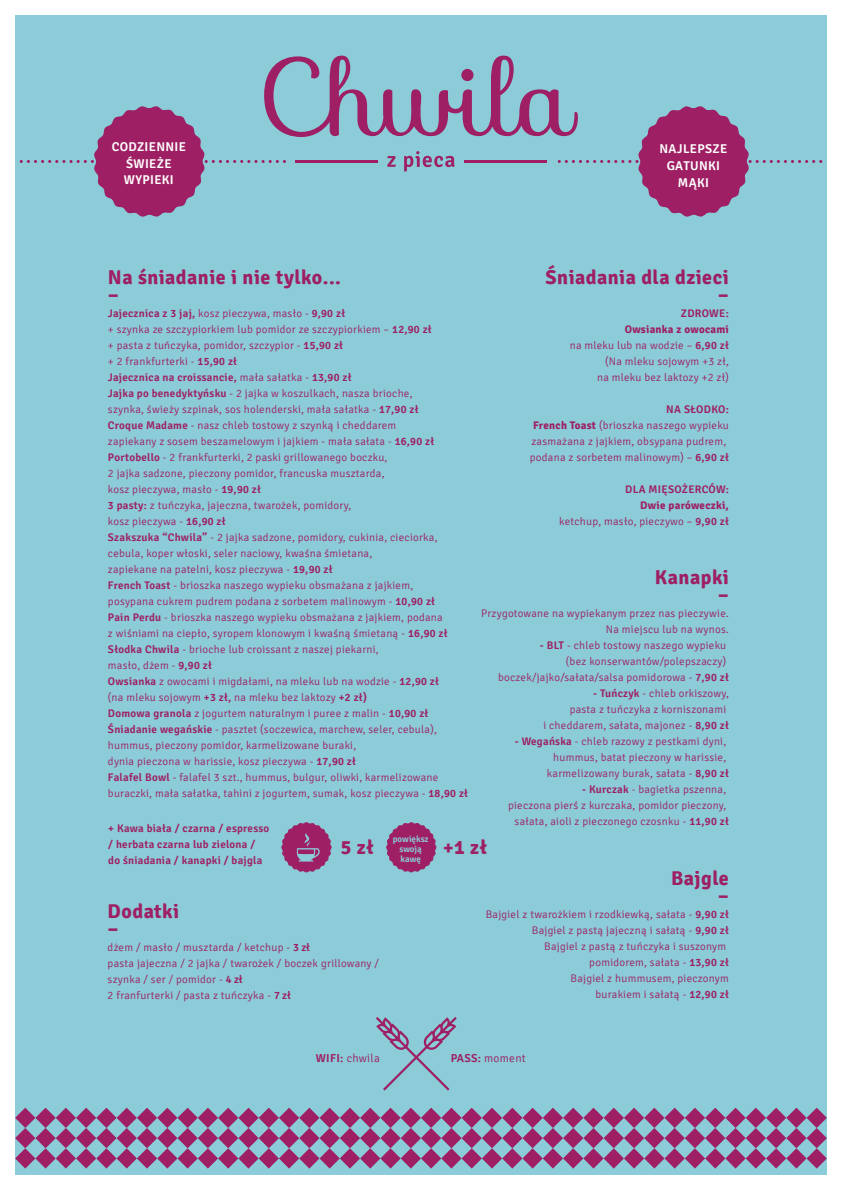
<style>
.page{position:relative;width:842px;height:1191px;background:#fff}
.page>*{position:absolute;margin:0;border:0;box-sizing:border-box;transform-origin:0 0}
.t1{font:700 20px/17.2px "Signika";letter-spacing:.025em;color:#9e1f63;text-align:right}
.t2{font:600 12.7px/16.5px "Signika";letter-spacing:.025em;color:#fff;text-align:center}
.t3{font:300 11.5px "Signika";letter-spacing:.025em;color:#9e1f63}
.t4{font:300 11px/16px "Signika";letter-spacing:.025em;color:#9e1f63;text-align:right}
.t5{font:600 11px/16px "Signika";letter-spacing:.025em;color:#9e1f63}
.t6{font:600 9px/10px "Signika";color:#8bccd8;text-align:center}
.s1{font-weight:700}
.s2{font-weight:600}
</style>
<div class="page">
<div style="left:15px;top:16px;width:812px;height:1159px;background:#8bccd8"></div>
<svg style="left:20px;top:56px;width:802px;height:161px"></svg>
<svg style="left:15px;top:1107px;width:812px;height:61px"></svg>
<svg style="left:376px;top:1017px;width:81px;height:73px"></svg>
<svg style="left:281px;top:822px;width:51px;height:50px"></svg>
<svg style="left:386px;top:822px;width:50px;height:50px"></svg>
<p class="t2" style="left:112px;top:139px;width:76px">CODZIENNIE<br>ŚWIEŻE<br>WYPIEKI</p>
<p class="t2" style="left:659px;top:141px;width:69px">NAJLEPSZE<br>GATUNKI<br>MĄKI</p>
<h1 class="t1" style="left:546px;top:268px;width:185px">Śniadania dla dzieci –</h1>
<p class="t5" style="left:681px;top:305px;width:49px">ZDROWE:</p>
<p class="t4" style="left:570px;top:321px;width:161px"><span class="s1">Owsianka z owocami<br></span>na mleku lub na wodzie – <span class="s2">6,90 zł </span>(Na mleku sojowym +3 zł,<br>na mleku bez laktozy +2 zł)</p>
<p class="t4" style="left:530px;top:401px;width:201px;text-align:left;text-indent:136px"><span class="s2">NA SŁODKO:<br></span><span class="s1">French Toast</span> (brioszka naszego wypieku zasmażana z jajkiem, obsypana pudrem, podana z sorbetem malinowym) – <span class="s2">6,90 zł</span></p>
<p class="t5" style="left:625px;top:481px;width:105px">DLA MIĘSOŻERCÓW:</p>
<p class="t4" style="left:559px;top:497px;width:171px"><span class="s1">Dwie paróweczki,<br></span>ketchup, masło, pieczywo – <span class="s2">9,90 zł</span></p>
<h1 class="t1" style="left:108px;top:268px;width:235px;text-align:left">Na śniadanie i nie tylko... –</h1>
<p class="t4" style="left:108px;top:305px;width:362px;text-align:left"><span class="s2">Jajecznica z 3 jaj,</span> kosz pieczywa, masło - <span class="s2">9,90 zł<br></span>+ szynka ze szczypiorkiem lub pomidor ze szczypiorkiem – <span class="s2">12,90 zł<br></span>+ pasta z tuńczyka, pomidor, szczypior - <span class="s2">15,90 zł<br></span>+ 2 frankfurterki - <span class="s2">15,90 zł<br>Jajecznica na croissancie,</span> mała sałatka - <span class="s2">13,90 zł<br>Jajka po benedyktyńsku</span> - 2 jajka w koszulkach, nasza brioche,<br>szynka, świeży szpinak, sos holenderski, mała sałatka - <span class="s2">17,90 zł<br>Croque Madame</span> - nasz chleb tostowy z szynką i cheddarem<br>zapiekany z sosem beszamelowym i jajkiem - mała sałata - <span class="s2">16,90 zł Portobello</span> - 2 frankfurterki, 2 paski grillowanego boczku,<br>2 jajka sadzone, pieczony pomidor, francuska musztarda,<br>kosz pieczywa, masło - <span class="s2">19,90 zł<br>3 pasty:</span> z tuńczyka, jajeczna, twarożek, pomidory,<br>kosz pieczywa - <span class="s2">16,90 zł<br>Szakszuka “Chwila”</span> - 2 jajka sadzone, pomidory, cukinia, cieciorka, cebula, koper włoski, seler naciowy, kwaśna śmietana,<br>zapiekane na patelni, kosz pieczywa - <span class="s2">19,90 zł<br>French Toast</span> - brioszka naszego wypieku obsmażana z jajkiem,<br>posypana cukrem pudrem podana z sorbetem malinowym - <span class="s2">10,90 zł<br>Pain Perdu</span> - brioszka naszego wypieku obsmażana z jajkiem, podana<br>z wiśniami na ciepło, syropem klonowym i kwaśną śmietaną - <span class="s2">16,90 zł Słodka Chwila</span> - brioche lub croissant z naszej piekarni,<br>masło, dżem - <span class="s2">9,90 zł<br>Owsianka</span> z owocami i migdałami, na mleku lub na wodzie - <span class="s2">12,90 zł<br></span>(na mleku sojowym <span class="s2">+3 zł,</span> na mleku bez laktozy <span class="s2">+2 zł)<br>Domowa granola</span> z jogurtem naturalnym i puree z malin - <span class="s2">10,90 zł Śniadanie wegańskie</span> - pasztet (soczewica, marchew, seler, cebula), hummus, pieczony pomidor, karmelizowane buraki,<br>dynia pieczona w harissie, kosz pieczywa - <span class="s2">17,90 zł<br>Falafel Bowl</span> - falafel 3 szt., hummus, bulgur, oliwki, karmelizowane buraczki, mała sałatka, tahini z jogurtem, sumak, kosz pieczywa - <span class="s2">18,90 zł</span></p>
<h1 class="t1" style="left:655px;top:569px;width:75px">Kanapki –</h1>
<p class="t4" style="left:481px;top:605px;width:249px">Przygotowane na wypiekanym przez nas pieczywie.<br>Na miejscu lub na wynos.</p>
<p class="t4" style="left:498px;top:637px;width:232px"><span class="s2">- BLT</span> - chleb tostowy naszego wypieku<br>(bez konserwantów/polepszaczy) boczek/jajko/sałata/salsa pomidorowa - <span class="s2">7,90 zł</span></p>
<p class="t4" style="left:543px;top:685px;width:187px"><span class="s2">- Tuńczyk</span> - chleb orkiszowy,<br>pasta z tuńczyka z korniszonami<br>i cheddarem, sałata, majonez - <span class="s2">8,90 zł</span></p>
<p class="t4" style="left:515px;top:733px;width:216px"><span class="s2">- Wegańska</span> - chleb razowy z pestkami dyni, hummus, batat pieczony w harissie, karmelizowany burak, sałata - <span class="s2">8,90 zł</span></p>
<p class="t4" style="left:508px;top:781px;width:222px"><span class="s2">- Kurczak</span> - bagietka pszenna,<br>pieczona pierś z kurczaka, pomidor pieczony, sałata, aioli z pieczonego czosnku - <span class="s2">11,90 zł</span></p>
<p class="t5" style="left:108px;top:820px;width:163px">+ Kawa biała / czarna / espresso / herbata czarna lub zielona / do śniadania / kanapki / bajgla</p>
<p class="t6" style="left:393px;top:834px;width:37px">powiększ swoją kawę</p>
<h1 class="t1" style="left:341px;top:839px;width:34px">5 zł</h1>
<h1 class="t1" style="left:443px;top:839px;width:45px">+1 zł</h1>
<h1 class="t1" style="left:108px;top:902px;width:73px;text-align:left">Dodatki –</h1>
<p class="t4" style="left:108px;top:939px;width:273px;text-align:left">dżem / masło / musztarda / ketchup - <span class="s2">3 zł<br></span>pasta jajeczna / 2 jajka / twarożek / boczek grillowany / szynka / ser / pomidor - <span class="s2">4 zł<br></span>2 franfurterki / pasta z tuńczyka - <span class="s2">7 zł</span></p>
<h1 class="t1" style="left:671px;top:869px;width:59px">Bajgle –</h1>
<p class="t4" style="left:486px;top:906px;width:245px">Bajgiel z twarożkiem i rzodkiewką, sałata - <span class="s2">9,90 zł </span>Bajgiel z pastą jajeczną i sałatą - <span class="s2">9,90 zł<br></span>Bajgiel z pastą z tuńczyka i suszonym<br>pomidorem, sałata - <span class="s2">13,90 zł<br></span>Bajgiel z hummusem, pieczonym<br>burakiem i sałatą - <span class="s2">12,90 zł</span></p>
<p class="t3" style="left:316px;top:1052px;width:65px"><span class="s2">WIFI:</span> chwila</p>
<p class="t3" style="left:451px;top:1052px;width:77px"><span class="s2">PASS:</span> moment</p>
</div>
